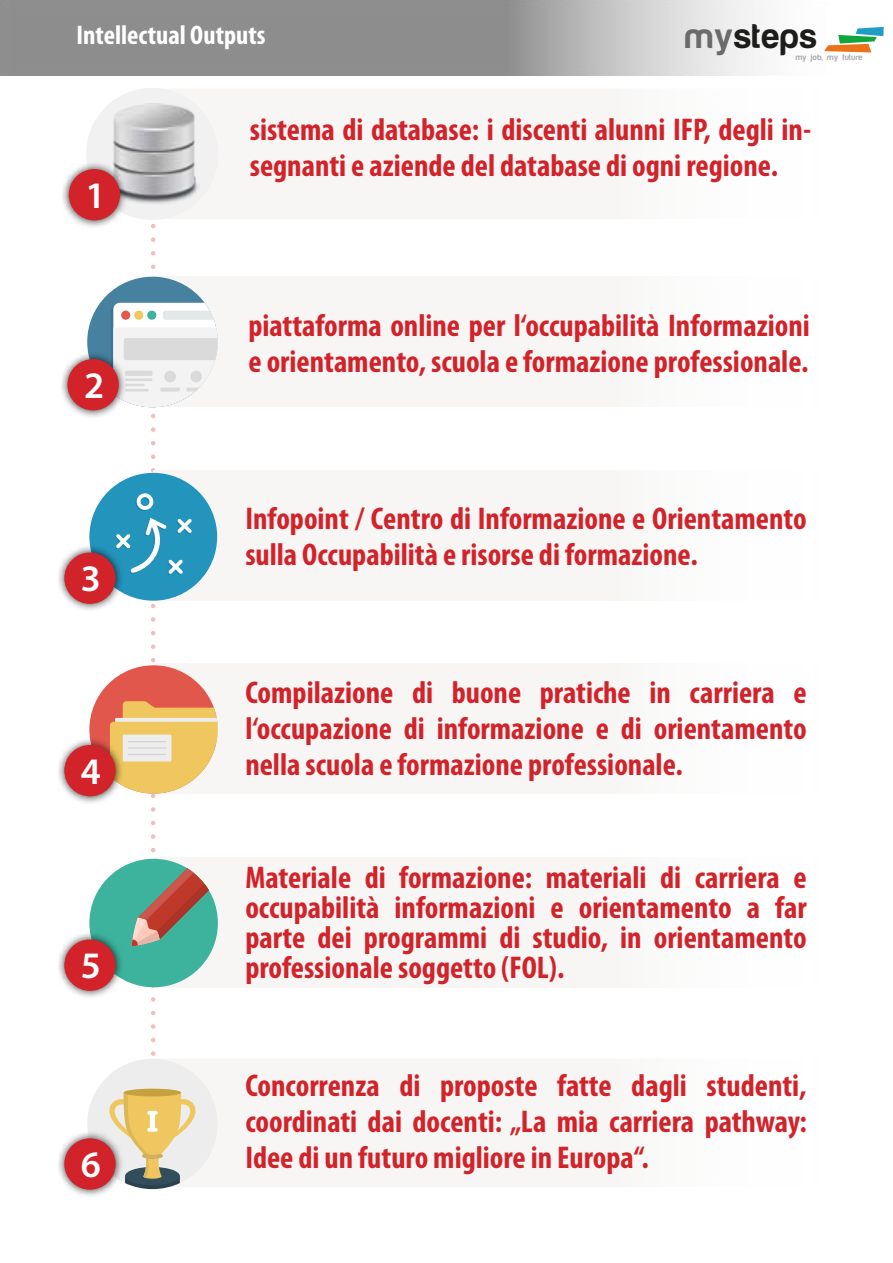
<style>
.page{position:relative;width:893px;height:1263px;background:#fff}
.page>*{position:absolute;margin:0;border:0;box-sizing:border-box;transform-origin:0 0}
.t1{font:600 37.5px "Myriad Pro";color:#fff}
.t2{font:700 35.1px "Harabara Mais Bold Harabara Mais";color:#1d1d1b}
.t3{font:700 condensed 31.5px/36px "Myriad Pro";color:#d2232a}
.t4{font:700 condensed 27px "Myriad Pro";color:#fff}
.t5{font:700 8.25px "Harabara Mais Bold Harabara Mais";color:#ababab}
.s1{color:#6b6b6b}
</style>
<div class="page">
<div style="left:153px;top:663px;width:667px;height:130px;background:#f7f6f5"></div>
<div style="left:153px;top:470px;width:667px;height:131px;background:#f7f6f5"></div>
<div style="left:153px;top:276px;width:667px;height:131px;background:#f7f6f5"></div>
<div style="left:153px;top:89px;width:667px;height:130px;background:#f7f6f5"></div>
<div style="left:86px;top:88px;width:132px;height:132px;background:#f1f1f2;border-radius:50%"></div>
<img style="left:113px;top:103px;width:85px;height:101px">
<svg style="left:0;top:1px;width:760px;height:75px;background:#a1a1a1"></svg>
<svg style="left:824px;top:27px;width:60px;height:26px"></svg>
<div style="left:61px;top:161px;width:67px;height:68px;background:#000;opacity:.75"></div>
<div style="left:69px;top:169px;width:51px;height:51px;background:#d2232a;border-radius:50%"></div>
<div style="left:60px;top:351px;width:67px;height:68px;background:#000;opacity:.75"></div>
<div style="left:67px;top:359px;width:52px;height:51px;background:#d2232a;border-radius:50%"></div>
<div style="left:56px;top:545px;width:68px;height:67px;background:#000;opacity:.75"></div>
<div style="left:64px;top:552px;width:52px;height:52px;background:#d2232a;border-radius:50%"></div>
<div style="left:56px;top:737px;width:68px;height:67px;background:#000;opacity:.75"></div>
<div style="left:64px;top:745px;width:52px;height:51px;background:#d2232a;border-radius:50%"></div>
<div style="left:153px;top:857px;width:667px;height:131px;background:#f7f6f5"></div>
<div style="left:56px;top:931px;width:68px;height:68px;background:#000;opacity:.75"></div>
<div style="left:64px;top:939px;width:52px;height:52px;background:#d2232a;border-radius:50%"></div>
<div style="left:153px;top:1059px;width:667px;height:128px;background:#f7f6f5"></div>
<svg style="left:96px;top:226px;width:122px;height:963px"></svg>
<div style="left:124px;top:1089px;width:57px;height:7px;background:#c7a13e;border-radius:50%"></div>
<div style="left:56px;top:1130px;width:68px;height:68px;background:#000;opacity:.75"></div>
<div style="left:64px;top:1138px;width:52px;height:52px;background:#d2232a;border-radius:50%"></div>
<p class="t4" style="left:77px;top:19px;width:191px">Intellectual Outputs</p>
<p class="t2" style="left:684px;top:16px;width:134px"><span class="s1">my</span>steps</p>
<p class="t5" style="left:795px;top:53px;width:69px">my job, my future</p>
<p class="t1" style="left:85px;top:171px;width:22px">1</p>
<p class="t1" style="left:84px;top:361px;width:22px">2</p>
<p class="t1" style="left:81px;top:555px;width:22px">3</p>
<p class="t1" style="left:81px;top:747px;width:22px">4</p>
<p class="t1" style="left:81px;top:942px;width:22px">5</p>
<p class="t1" style="left:81px;top:1140px;width:22px">6</p>
<p class="t3" style="left:250px;top:110px;width:563px">sistema di database: i discenti alunni IFP, degli in&shy;segnanti e aziende del database di ogni regione.</p>
<p class="t3" style="left:248px;top:307px;width:563px">piattaforma online per l‘occupabilità Informazioni e orientamento, scuola e formazione professionale.</p>
<p class="t3" style="left:245px;top:500px;width:563px">Infopoint / Centro di Informazione e Orientamento sulla Occupabilità e risorse di formazione.</p>
<p class="t3" style="left:245px;top:673px;width:563px;text-align:justify">Compilazione di buone pratiche in carriera e l‘occupazione di informazione e di orientamento nella scuola e formazione professionale.</p>
<p class="t3" style="left:245px;top:861px;width:563px;line-height:30px;text-align:justify">Materiale di formazione: materiali di carriera e occupabilità informazioni e orientamento a far parte dei programmi di studio, in orientamento professionale soggetto (FOL).</p>
<p class="t3" style="left:245px;top:1067px;width:563px;text-align:justify">Concorrenza di proposte fatte dagli studenti, coordinati dai docenti: „La mia carriera pathway:<br>Idee di un futuro migliore in Europa“.</p>
</div>
